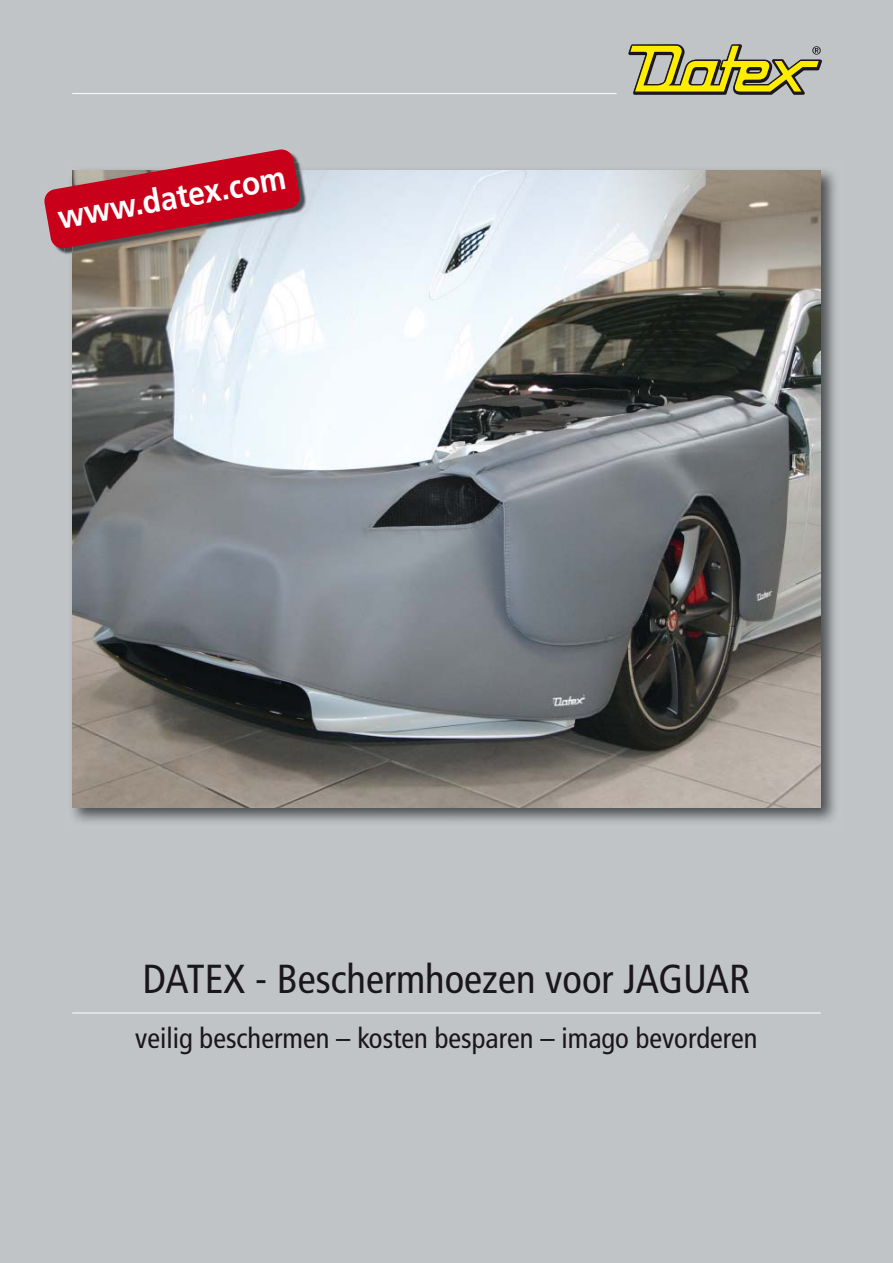
<style>
.page{position:relative;width:893px;height:1263px;background:#c1c4c7}
.page>*{position:absolute;margin:0;border:0;box-sizing:border-box;transform-origin:0 0}
.t1{font:condensed 40.5px "Frutiger";color:#1a171c}
.t2{font:700 33px "Frutiger";color:#fff;scale:.9 1}
.t3{font:condensed 28.5px "Frutiger";color:#1a171c}
</style>
<div class="page">
<hr style="left:72px;top:93px;width:545px;height:1px;background:#fff">
<svg style="left:628px;top:44px;width:194px;height:51px"></svg>
<hr style="left:72px;top:1012px;width:749px;height:1px;background:#fff">
<img style="left:72px;top:170px;width:764px;height:652px">
<img style="left:72px;top:170px;width:749px;height:638px">
<img style="left:57px;top:249px;width:8px;height:5px">
<img style="left:72px;top:170px;width:242px;height:88px">
<svg style="left:44px;top:149px;width:257px;height:100px"></svg>
<p class="t2" style="left:56px;top:204px;width:258px;rotate:-10deg">www.datex.com</p>
<h1 class="t1" style="left:143px;top:962px;width:609px">DATEX - Beschermhoezen voor JAGUAR</h1>
<p class="t3" style="left:135px;top:1027px;width:624px">veilig beschermen – kosten besparen – imago bevorderen</p>
</div>
